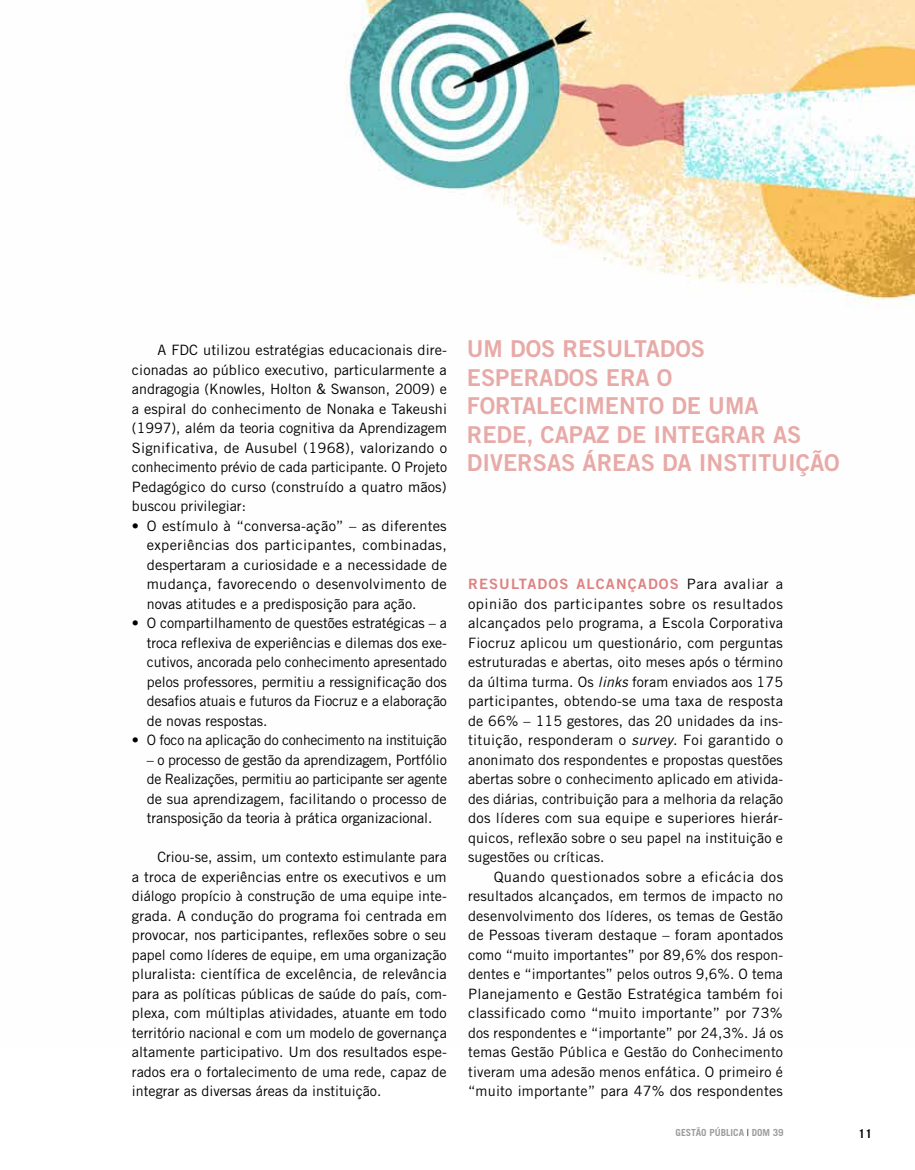
<style>
.page{position:relative;width:915px;height:1170px;background:#fff}
.page>*{position:absolute;margin:0;border:0;box-sizing:border-box;transform-origin:0 0}
.t1{font:23.25px/28.5px "Trade Gothic LT Std Bd 2";color:#e7aaa7}
.t2{font:14.25px/19.5px "Trade Gothic LT Std";color:#000;text-align:justify}
.t3{font:14.25px "Trade Gothic LT Std Bd 2";letter-spacing:.075em;color:#dd8382}
.t4{font:700 12px "Trade Gothic LT Std";color:#000}
.t5{font:700 9.75px "Trade Gothic LT Std";color:#9d9d9c}
.s1{font-family:"Trade Gothic LT Std";color:#000}
.s2{font-style:italic}
.s3{font-weight:400;color:#000}
</style>
<div class="page">
<img style="left:344px;top:0;width:570px;height:309px">
<p class="t2" style="left:132px;top:340px;width:316px;text-indent:26px">A FDC utilizou estratégias educacionais dire&shy;cionadas ao público executivo, particularmente a andragogia (Knowles, Holton &amp; Swanson, 2009) e a espiral do conhecimento de Nonaka e Takeushi (1997), além da teoria cognitiva da Aprendizagem Significativa, de Ausubel (1968), valorizando o conhecimento prévio de cada participante. O Projeto Pedagógico do curso (construído a quatro mãos) buscou privilegiar:</p>
<p class="t2" style="left:147px;top:515px;width:301px;text-indent:-15px">• O estímulo à “conversa-ação” – as diferentes experiências dos participantes, combinadas, despertaram a curiosidade e a necessidade de mudança, favorecendo o desenvolvimento de novas atitudes e a predisposição para ação.</p>
<p class="t2" style="left:147px;top:613px;width:301px;text-indent:-15px">• O compartilhamento de questões estratégicas – a troca reflexiva de experiências e dilemas dos exe&shy;cutivos, ancorada pelo conhecimento apresentado pelos professores, permitiu a ressignificação dos desafios atuais e futuros da Fiocruz e a elaboração de novas respostas.</p>
<p class="t2" style="left:132px;top:730px;width:316px">• O foco na aplicação do conhecimento na instituição</p>
<p class="t2" style="left:147px;top:749px;width:302px">– o processo de gestão da aprendizagem, Portfólio de Realizações, permitiu ao participante ser agente de sua aprendizagem, facilitando o processo de transposição da teoria à prática organizacional.</p>
<p class="t2" style="left:132px;top:847px;width:316px;text-indent:26px">Criou-se, assim, um contexto estimulante para a troca de experiências entre os executivos e um diálogo propício à construção de uma equipe inte&shy;grada. A condução do programa foi centrada em provocar, nos participantes, reflexões sobre o seu papel como líderes de equipe, em uma organização pluralista: científica de excelência, de relevância para as políticas públicas de saúde do país, com&shy;plexa, com múltiplas atividades, atuante em todo território nacional e com um modelo de governança altamente participativo. Um dos resultados espe&shy;rados era o fortalecimento de uma rede, capaz de integrar as diversas áreas da instituição.</p>
<h1 class="t1" style="left:466px;top:334px;width:374px">UM DOS RESULTADOS<br>ESPERADOS ERA O<br>FORTALECIMENTO DE UMA<br>REDE, CAPAZ DE INTEGRAR AS<br>DIVERSAS ÁREAS DA INSTITUIÇÃO</h1>
<p class="t3" style="left:468px;top:575px;width:316px">RESULTADOS ALCANÇADOS <span class="s1">Para avaliar a</span></p>
<p class="t2" style="left:468px;top:593px;width:316px">opinião dos participantes sobre os resultados alcançados pelo programa, a Escola Corporativa Fiocruz aplicou um questionário, com perguntas estruturadas e abertas, oito meses após o término da última turma. Os <span class="s2">links</span> foram enviados aos 175 participantes, obtendo-se uma taxa de resposta de 66% – 115 gestores, das 20 unidades da ins&shy;tituição, responderam o <span class="s2">survey</span>. Foi garantido o anonimato dos respondentes e propostas questões abertas sobre o conhecimento aplicado em ativida&shy;des diárias, contribuição para a melhoria da relação dos líderes com sua equipe e superiores hierár&shy;quicos, reflexão sobre o seu papel na instituição e sugestões ou críticas.</p>
<p class="t2" style="left:468px;top:866px;width:316px;text-indent:26px">Quando questionados sobre a eficácia dos resultados alcançados, em termos de impacto no desenvolvimento dos líderes, os temas de Gestão de Pessoas tiveram destaque – foram apontados como “muito importantes” por 89,6% dos respon&shy;dentes e “importantes” pelos outros 9,6%. O tema Planejamento e Gestão Estratégica também foi classificado como “muito importante” por 73% dos respondentes e “importante” por 24,3%. Já os temas Gestão Pública e Gestão do Conhecimento tiveram uma adesão menos enfática. O primeiro é “muito importante” para 47% dos respondentes</p>
<p class="t5" style="left:675px;top:1125px;width:110px">GESTÃO PÚBLICA <span class="s3">|</span> DOM 39</p>
<p class="t4" style="left:858px;top:1125px;width:15px">11</p>
</div>
